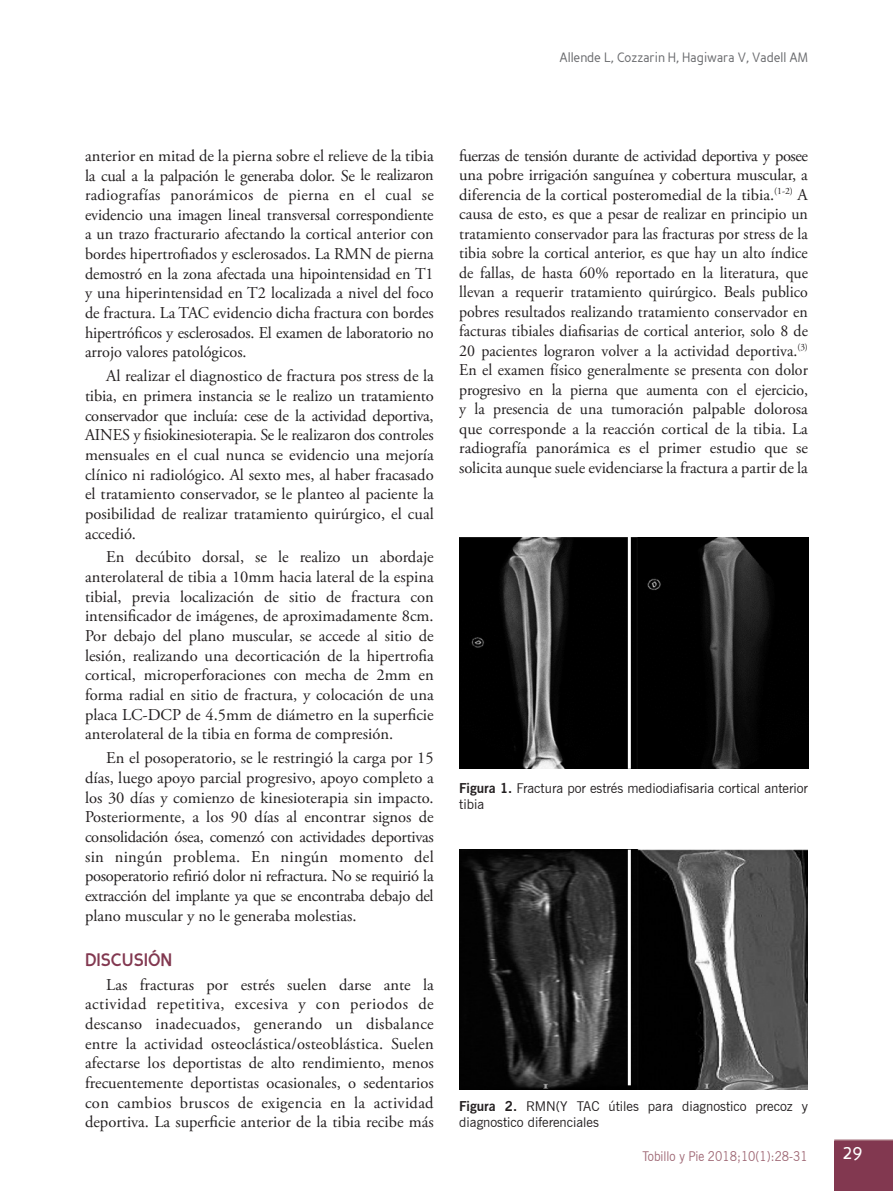
<style>
.page{position:relative;width:893px;height:1191px;background:#fff}
.page>*{position:absolute;margin:0;border:0;box-sizing:border-box;transform-origin:0 0}
.t1{font:21px "Perspective Sans";color:#fff;scale:.9 1}
.t2{font:700 18px "Perspective Sans";color:#823850;scale:.9 1}
.t3{font:16.5px/19.6px "Adobe Garamond Pro";color:#231f20;text-align:justify}
.t4{font:13.5px/15.8px "News Gothic BT";color:#231f20}
.t5{font:13.5px "Perspective Sans";color:#6c6d70;scale:.9 1}
.t6{font:13.5px "News Gothic BT";color:#9f6875;scale:.9 1}
.s1{font-weight:700}
</style>
<div class="page">
<div style="left:834px;top:1141px;width:59px;height:50px;background:#823850"></div>
<hr style="left:834px;top:1139px;width:59px;height:2px;background:#9f6875">
<img style="left:459px;top:537px;width:349px;height:232px">
<img style="left:459px;top:849px;width:349px;height:240px">
<hr style="left:628px;top:537px;width:3px;height:232px;background:#fff">
<hr style="left:628px;top:849px;width:3px;height:236px;background:#fff">
<p class="t5" style="left:559px;top:49px;width:278px">Allende L, Cozzarin H, Hagiwara V, Vadell AM</p>
<p class="t3" style="left:85px;top:146px;width:350px">anterior en mitad de la pierna sobre el relieve de la tibia la cual a la palpación le generaba dolor. Se le realizaron radiografías panorámicos de pierna en el cual se evidencio una imagen lineal transversal correspondiente a un trazo fracturario afectando la cortical anterior con bordes hipertrofiados y esclerosados. La RMN de pierna demostró en la zona afectada una hipointensidad en T1 y una hiperintensidad en T2 localizada a nivel del foco de fractura. La TAC evidencio dicha fractura con bordes hipertróficos y esclerosados. El examen de laboratorio no arrojo valores patológicos.</p>
<p class="t3" style="left:85px;top:367px;width:350px;text-indent:21px">Al realizar el diagnostico de fractura pos stress de la tibia, en primera instancia se le realizo un tratamiento conservador que incluía: cese de la actividad deportiva, AINES y fisiokinesioterapia. Se le realizaron dos controles mensuales en el cual nunca se evidencio una mejoría clínico ni radiológico. Al sexto mes, al haber fracasado el tratamiento conservador, se le planteo al paciente la posibilidad de realizar tratamiento quirúrgico, el cual accedió.</p>
<p class="t3" style="left:85px;top:548px;width:350px;text-indent:21px">En decúbito dorsal, se le realizo un abordaje anterolateral de tibia a 10mm hacia lateral de la espina tibial, previa localización de sitio de fractura con intensificador de imágenes, de aproximadamente 8cm.<br>Por debajo del plano muscular, se accede al sitio de lesión, realizando una decorticación de la hipertrofia cortical, microperforaciones con mecha de 2mm en forma radial en sitio de fractura, y colocación de una placa LC-DCP de 4.5mm de diámetro en la superficie anterolateral de la tibia en forma de compresión.</p>
<p class="t3" style="left:85px;top:749px;width:350px;text-indent:21px">En el posoperatorio, se le restringió la carga por 15 días, luego apoyo parcial progresivo, apoyo completo a los 30 días y comienzo de kinesioterapia sin impacto.<br>Posteriormente, a los 90 días al encontrar signos de consolidación ósea, comenzó con actividades deportivas sin ningún problema. En ningún momento del posoperatorio refirió dolor ni refractura. No se requirió la extracción del implante ya que se encontraba debajo del plano muscular y no le generaba molestias.</p>
<p class="t2" style="left:85px;top:948px;width:98px">DISCUSIÓN</p>
<p class="t3" style="left:85px;top:975px;width:350px;text-indent:21px">Las fracturas por estrés suelen darse ante la actividad repetitiva, excesiva y con periodos de descanso inadecuados, generando un disbalance entre la actividad osteoclástica/osteoblástica. Suelen afectarse los deportistas de alto rendimiento, menos frecuentemente deportistas ocasionales, o sedentarios con cambios bruscos de exigencia en la actividad deportiva. La superficie anterior de la tibia recibe más</p>
<p class="t3" style="left:459px;top:146px;width:350px">fuerzas de tensión durante de actividad deportiva y posee una pobre irrigación sanguínea y cobertura muscular, a diferencia de la cortical posteromedial de la tibia.<sup>(1-2)</sup> A causa de esto, es que a pesar de realizar en principio un tratamiento conservador para las fracturas por stress de la tibia sobre la cortical anterior, es que hay un alto índice de fallas, de hasta 60% reportado en la literatura, que llevan a requerir tratamiento quirúrgico. Beals publico pobres resultados realizando tratamiento conservador en facturas tibiales diafisarias de cortical anterior, solo 8 de 20 pacientes lograron volver a la actividad deportiva.<sup>(3)<br></sup>En el examen físico generalmente se presenta con dolor progresivo en la pierna que aumenta con el ejercicio, y la presencia de una tumoración palpable dolorosa que corresponde a la reacción cortical de la tibia. La radiografía panorámica es el primer estudio que se solicita aunque suele evidenciarse la fractura a partir de la</p>
<p class="t4" style="left:459px;top:780px;width:350px"><span class="s1">Figura 1.</span> Fractura por estrés mediodiafisaria cortical anterior tibia</p>
<p class="t4" style="left:459px;top:1098px;width:350px"><span class="s1">Figura 2.</span> RMN(Y TAC útiles para diagnostico precoz y diagnostico diferenciales</p>
<p class="t6" style="left:642px;top:1147px;width:185px">Tobillo y Pie 2018;10(1):28-31</p>
<p class="t1" style="left:843px;top:1139px;width:23px">29</p>
</div>
